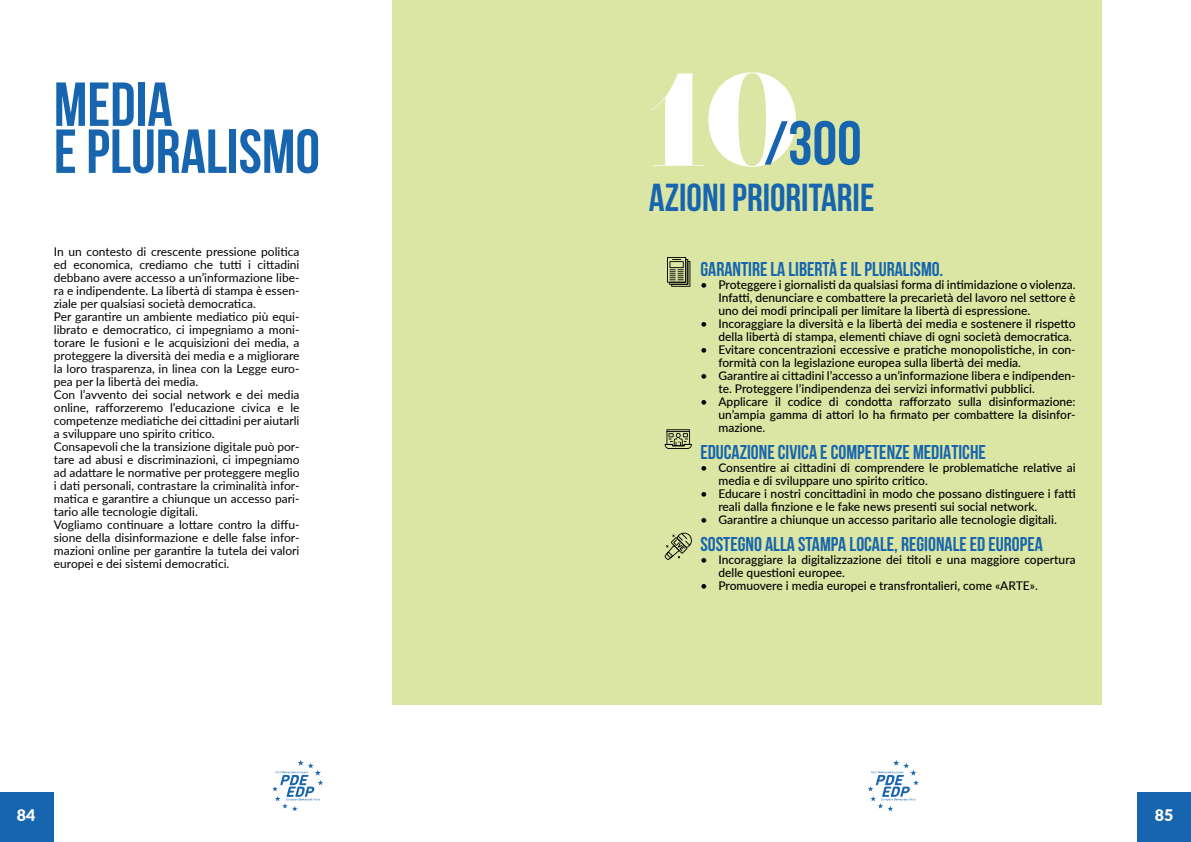
<style>
.page{position:relative;width:1191px;height:842px;background:#fff}
.page>*{position:absolute;margin:0;border:0;box-sizing:border-box;transform-origin:0 0}
.t1{font:700 62px/47px "Bebas Neue";color:#1765ae}
.t2{font:700 39px "Bebas Neue";color:#1765ae}
.t3{font:700 20px "Bebas Neue";color:#1765ae}
.t4{font:900 16px "Lato";color:#fff}
.t5{font:500 12px/13px "Lato";color:#000}
.t6{font:12px/13px "Lato";color:#000}
.s1{font-family:"Lust Display Didone";font-weight:400;font-size:131.7px;color:#fff}
</style>
<div class="page">
<svg style="left:868px;top:760px;width:50px;height:51px"></svg>
<svg style="left:272px;top:760px;width:51px;height:51px"></svg>
<div style="left:393px;top:0;width:709px;height:704px;background:#dce6a4"></div>
<svg style="left:667px;top:257px;width:23px;height:30px"></svg>
<svg style="left:664px;top:532px;width:28px;height:28px"></svg>
<svg style="left:664px;top:429px;width:28px;height:20px"></svg>
<div style="left:0;top:792px;width:53px;height:50px;background:#1765ae"></div>
<div style="left:1137px;top:792px;width:54px;height:50px;background:#1765ae"></div>
<h1 class="t1" style="left:54px;top:80px;width:268px">MEDIA<br>E PLURALISMO</h1>
<h1 class="t1" style="left:649px;top:119px;width:214px"><span class="s1">10</span>/300</h1>
<h2 class="t2" style="left:649px;top:176px;width:227px">AZIONI PRIORITARIE</h2>
<p class="t6" style="left:54px;top:244px;width:247px">In un contesto di crescente pressione politica ed economica, crediamo che tutti i cittadini debbano avere accesso a un’informazione libe&shy;ra e indipendente. La libertà di stampa è essen&shy;ziale per qualsiasi società democratica.<br>Per garantire un ambiente mediatico più equi&shy;librato e democratico, ci impegniamo a moni&shy;torare le fusioni e le acquisizioni dei media, a proteggere la diversità dei media e a migliorare la loro trasparenza, in linea con la Legge euro&shy;pea per la libertà dei media.<br>Con l’avvento dei social network e dei media online, rafforzeremo l’educazione civica e le competenze mediatiche dei cittadini per aiutarli a sviluppare uno spirito critico.<br>Consapevoli che la transizione digitale può por&shy;tare ad abusi e discriminazioni, ci impegniamo ad adattare le normative per proteggere meglio i dati personali, contrastare la criminalità infor&shy;matica e garantire a chiunque un accesso pari&shy;tario alle tecnologie digitali.<br>Vogliamo continuare a lottare contro la diffu&shy;sione della disinformazione e delle false infor&shy;mazioni online per garantire la tutela dei valori europei e dei sistemi democratici.</p>
<h3 class="t3" style="left:700px;top:258px;width:244px">GARANTIRE LA LIBERTÀ E IL PLURALISMO.</h3>
<p class="t5" style="left:718px;top:277px;width:359px;text-align:justify;text-indent:-18px">• Proteggere i giornalisti da qualsiasi forma di intimidazione o violenza.<br>Infatti, denunciare e combattere la precarietà del lavoro nel settore è uno dei modi principali per limitare la libertà di espressione.</p>
<p class="t5" style="left:718px;top:316px;width:359px;text-indent:-18px">• Incoraggiare la diversità e la libertà dei media e sostenere il rispetto della libertà di stampa, elementi chiave di ogni società democratica.</p>
<p class="t5" style="left:718px;top:342px;width:359px;text-indent:-18px">• Evitare concentrazioni eccessive e pratiche monopolistiche, in con&shy;formità con la legislazione europea sulla libertà dei media.</p>
<p class="t5" style="left:718px;top:368px;width:359px;text-indent:-18px">• Garantire ai cittadini l’accesso a un’informazione libera e indipenden&shy;te. Proteggere l’indipendenza dei servizi informativi pubblici.</p>
<p class="t5" style="left:718px;top:394px;width:359px;text-align:justify;text-indent:-18px">• Applicare il codice di condotta rafforzato sulla disinformazione: un’ampia gamma di attori lo ha firmato per combattere la disinfor&shy;mazione.</p>
<h3 class="t3" style="left:700px;top:441px;width:287px">EDUCAZIONE CIVICA E COMPETENZE MEDIATICHE</h3>
<p class="t5" style="left:718px;top:460px;width:359px;text-indent:-18px">• Consentire ai cittadini di comprendere le problematiche relative ai media e di sviluppare uno spirito critico.</p>
<p class="t5" style="left:718px;top:486px;width:359px;text-indent:-18px">• Educare i nostri concittadini in modo che possano distinguere i fatti reali dalla finzione e le fake news presenti sui social network.</p>
<p class="t5" style="left:700px;top:512px;width:358px">• Garantire a chiunque un accesso paritario alle tecnologie digitali.</p>
<h3 class="t3" style="left:700px;top:533px;width:344px">SOSTEGNO ALLA STAMPA LOCALE, REGIONALE ED EUROPEA</h3>
<p class="t5" style="left:718px;top:552px;width:359px;text-indent:-18px">• Incoraggiare la digitalizzazione dei titoli e una maggiore copertura delle questioni europee.</p>
<p class="t5" style="left:700px;top:578px;width:339px">• Promuovere i media europei e transfrontalieri, come «ARTE».</p>
<h3 class="t4" style="left:17px;top:803px;width:20px">84</h3>
<h3 class="t4" style="left:1155px;top:803px;width:20px">85</h3>
</div>
